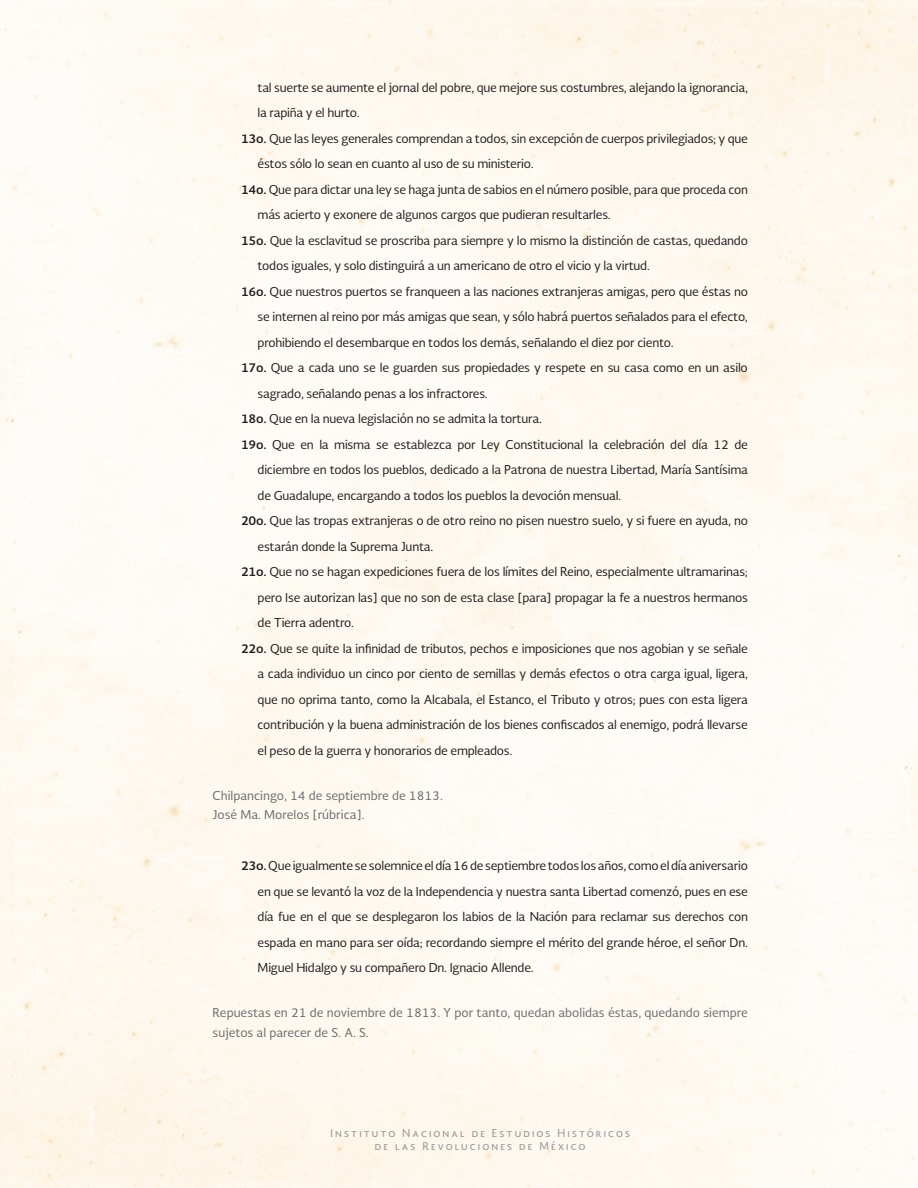
<style>
.page{position:relative;width:918px;height:1188px;background:#fef9f2}
.page>*{position:absolute;margin:0;border:0;box-sizing:border-box;transform-origin:0 0}
.articulos{font:12px/25.5px "Soberana Sans";letter-spacing:-.02em;color:#231f20}
.fechA{font:12px/19.5px "Soberana Sans";color:#6c6d70}
.t1{font:10.5px/13.5px "Soberana Sans";letter-spacing:.2em;color:#939598;text-align:center}
.s1{font-weight:700}
</style>
<div class="page">
<p class="articulos" style="left:258px;top:74px;width:492px">tal suerte se aumente el jornal del pobre, que mejore sus costumbres, alejando la ignorancia, la rapiña y el hurto.</p>
<p class="articulos" style="left:258px;top:125px;width:492px;text-indent:-16px"><span class="s1">13o.</span> Que las leyes generales comprendan a todos, sin excepción de cuerpos privilegiados; y que éstos sólo lo sean en cuanto al uso de su ministerio.</p>
<p class="articulos" style="left:258px;top:176px;width:492px;text-indent:-16px"><span class="s1">14o.</span> Que para dictar una ley se haga junta de sabios en el número posible, para que proceda con más acierto y exonere de algunos cargos que pudieran resultarles.</p>
<p class="articulos" style="left:258px;top:227px;width:492px;text-indent:-16px"><span class="s1">15o.</span> Que la esclavitud se proscriba para siempre y lo mismo la distinción de castas, quedando todos iguales, y solo distinguirá a un americano de otro el vicio y la virtud.</p>
<p class="articulos" style="left:258px;top:278px;width:492px;text-align:justify;text-indent:-16px"><span class="s1">16o.</span> Que nuestros puertos se franqueen a las naciones extranjeras amigas, pero que éstas no se internen al reino por más amigas que sean, y sólo habrá puertos señalados para el efecto, prohibiendo el desembarque en todos los demás, señalando el diez por ciento.</p>
<p class="articulos" style="left:258px;top:355px;width:492px;text-indent:-16px"><span class="s1">17o.</span> Que a cada uno se le guarden sus propiedades y respete en su casa como en un asilo sagrado, señalando penas a los infractores.</p>
<p class="articulos" style="left:241px;top:406px;width:302px"><span class="s1">18o.</span> Que en la nueva legislación no se admita la tortura.</p>
<p class="articulos" style="left:258px;top:431px;width:492px;text-align:justify;text-indent:-16px"><span class="s1">19o.</span> Que en la misma se establezca por Ley Constitucional la celebración del día 12 de diciembre en todos los pueblos, dedicado a la Patrona de nuestra Libertad, María Santísima de Guadalupe, encargando a todos los pueblos la devoción mensual.</p>
<p class="articulos" style="left:258px;top:508px;width:492px;text-indent:-16px"><span class="s1">20o.</span> Que las tropas extranjeras o de otro reino no pisen nuestro suelo, y si fuere en ayuda, no estarán donde la Suprema Junta.</p>
<p class="articulos" style="left:258px;top:559px;width:492px;text-align:justify;text-indent:-16px"><span class="s1">21o.</span> Que no se hagan expediciones fuera de los límites del Reino, especialmente ultramarinas; pero Ise autorizan las] que no son de esta clase [para] propagar la fe a nuestros hermanos de Tierra adentro.</p>
<p class="articulos" style="left:258px;top:635px;width:492px;text-align:justify;text-indent:-16px"><span class="s1">22o.</span> Que se quite la infinidad de tributos, pechos e imposiciones que nos agobian y se señale a cada individuo un cinco por ciento de semillas y demás efectos o otra carga igual, ligera, que no oprima tanto, como la Alcabala, el Estanco, el Tributo y otros; pues con esta ligera contribución y la buena administración de los bienes confiscados al enemigo, podrá llevarse el peso de la guerra y honorarios de empleados.</p>
<p class="fechA" style="left:213px;top:785px;width:232px">Chilpancingo, 14 de septiembre de 1813.</p>
<p class="fechA" style="left:213px;top:805px;width:154px">José Ma. Morelos [rúbrica].</p>
<p class="articulos" style="left:258px;top:853px;width:492px;text-align:justify;text-indent:-16px"><span class="s1">23o.</span> Que igualmente se solemnice el día 16 de septiembre todos los años, como el día aniversario en que se levantó la voz de la Independencia y nuestra santa Libertad comenzó, pues en ese día fue en el que se desplegaron los labios de la Nación para reclamar sus derechos con espada en mano para ser oída; recordando siempre el mérito del grande héroe, el señor Dn.<br>Miguel Hidalgo y su compañero Dn. Ignacio Allende.</p>
<p class="fechA" style="left:213px;top:1003px;width:537px">Repuestas en 21 de noviembre de 1813. Y por tanto, quedan abolidas éstas, quedando siempre sujetos al parecer de S. A. S.</p>
<p class="t1" style="left:330px;top:1126px;width:301px">Instituto Nacional de Estudios Históricos de las Revoluciones de México</p>
</div>
